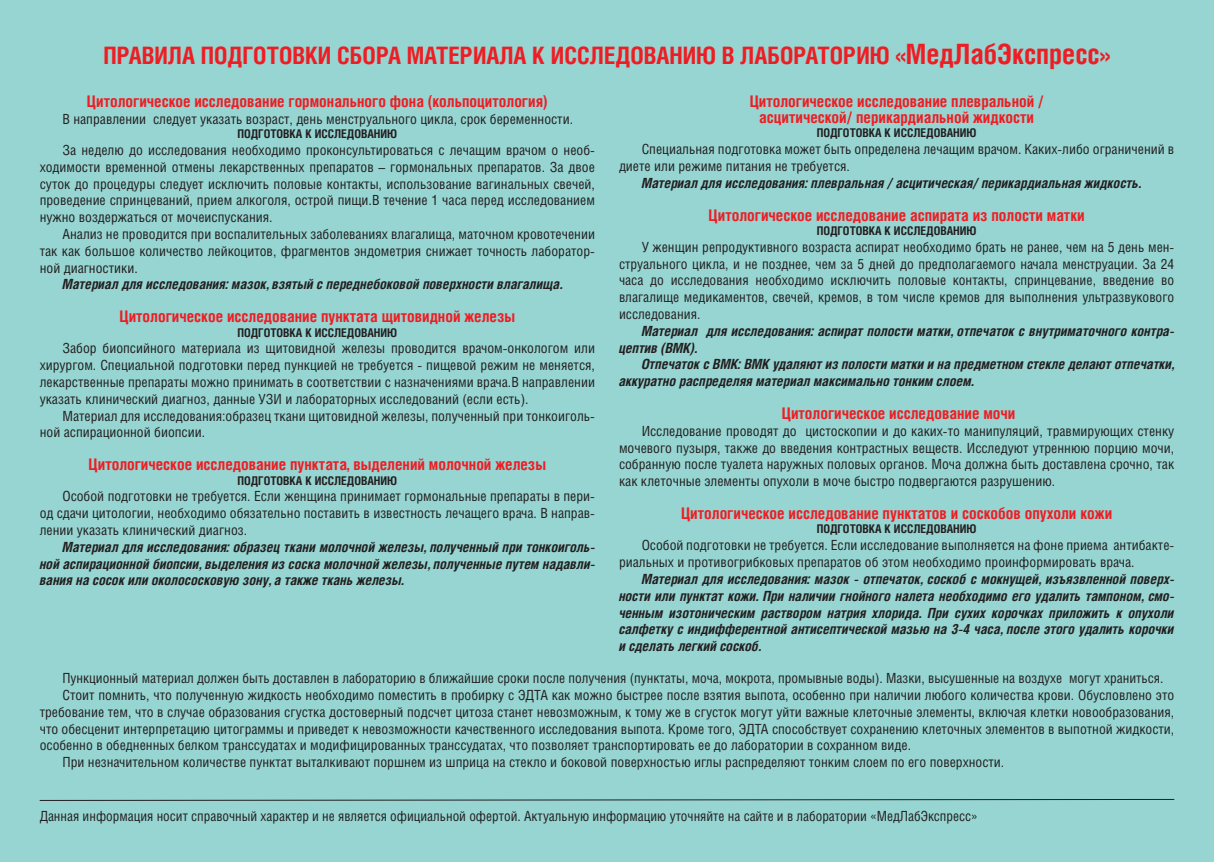
<style>
.page{position:relative;width:1214px;height:862px;background:#fff}
.page>*{position:absolute;margin:0;border:0;box-sizing:border-box;transform-origin:0 0}
.t1{font:700 24px "Helios Cond";color:#ee1d23}
.Основной_красный{font:700 16px/16px "Helios Cond";color:#ee1d23;text-align:center}
.t2{font:14px/16.8px "Helios Cond";color:#231f20;text-align:justify}
.МАТЕРИАЛ{font:italic 700 14px/16.8px "Helios Cond";color:#231f20;text-align:justify}
.подзаголовок{font:700 12px "Helios Cond";color:#231f20}
.Основной_красный-2{font:700 12px "Helios Cond";color:#231f20}
.s1{font-size:28px}
</style>
<div class="page">
<div style="left:0;top:0;width:1213px;height:862px;background:#96d5d2"></div>
<svg style="left:39px;top:799px;width:1136px;height:2px;background:#5b7978"></svg>
<p class="t1" style="left:104px;top:41px;width:1008px">ПРАВИЛА ПОДГОТОВКИ СБОРА МАТЕРИАЛА К ИССЛЕДОВАНИЮ В ЛАБОРАТОРИЮ <span class="s1">«МедЛабЭкспресс»</span></p>
<p class="Основной_красный" style="left:749px;top:93px;width:295px">Цитологическое исследование плевральной / асцитической/ перикардиальной жидкости</p>
<p class="подзаголовок" style="left:816px;top:126px;width:161px">ПОДГОТОВКА К ИССЛЕДОВАНИЮ</p>
<p class="t2" style="left:619px;top:140px;width:556px;text-indent:23px">Специальная подготовка может быть определена лечащим врачом. Каких-либо ограничений в диете или режиме питания не требуется.</p>
<p class="МАТЕРИАЛ" style="left:641px;top:174px;width:501px">Материал для исследования: плевральная / асцитическая/ перикардиальная жидкость.</p>
<p class="Основной_красный" style="left:708px;top:206px;width:377px">Цитологическое исследование аспирата из полости матки</p>
<p class="подзаголовок" style="left:816px;top:223px;width:161px">ПОДГОТОВКА К ИССЛЕДОВАНИЮ</p>
<p class="t2" style="left:619px;top:238px;width:556px;text-indent:23px">У женщин репродуктивного возраста аспират необходимо брать не ранее, чем на 5 день мен&shy;струального цикла, и не позднее, чем за 5 дней до предполагаемого начала менструации. За 24 часа до исследования необходимо исключить половые контакты, спринцевание, введение во влагалище медикаментов, свечей, кремов, в том числе кремов для выполнения ультразвукового исследования.</p>
<p class="МАТЕРИАЛ" style="left:619px;top:322px;width:556px;text-indent:23px">Материал для исследования: аспират полости матки, отпечаток с внутриматочного контра&shy;цептив (ВМК).</p>
<p class="МАТЕРИАЛ" style="left:619px;top:356px;width:556px;text-indent:23px">Отпечаток с ВМК: ВМК удаляют из полости матки и на предметном стекле делают отпечатки, аккуратно распределяя материал максимально тонким слоем.</p>
<p class="Основной_красный" style="left:781px;top:405px;width:235px">Цитологическое исследование мочи</p>
<p class="t2" style="left:619px;top:422px;width:556px;text-indent:23px">Исследование проводят до цистоскопии и до каких-то манипуляций, травмирующих стенку мочевого пузыря, также до введения контрастных веществ. Исследуют утреннюю порцию мочи, собранную после туалета наружных половых органов. Моча должна быть доставлена срочно, так как клеточные элементы опухоли в моче быстро подвергаются разрушению.</p>
<p class="Основной_красный" style="left:681px;top:505px;width:432px">Цитологическое исследование пунктатов и соскобов опухоли кожи</p>
<p class="подзаголовок" style="left:816px;top:522px;width:161px">ПОДГОТОВКА К ИССЛЕДОВАНИЮ</p>
<p class="t2" style="left:619px;top:536px;width:556px;text-indent:23px">Особой подготовки не требуется. Если исследование выполняется на фоне приема антибакте&shy;риальных и противогрибковых препаратов об этом необходимо проинформировать врача.</p>
<p class="МАТЕРИАЛ" style="left:619px;top:570px;width:556px;text-indent:23px">Материал для исследования: мазок - отпечаток, соскоб с мокнущей, изъязвленной поверх&shy;ности или пунктат кожи. При наличии гнойного налета необходимо его удалить тампоном, смо&shy;ченным изотоническим раствором натрия хлорида. При сухих корочках приложить к опухоли салфетку с индифферентной антисептической мазью на 3-4 часа, после этого удалить корочки и сделать легкий соскоб.</p>
<p class="t2" style="left:62px;top:669px;width:1102px">Пункционный материал должен быть доставлен в лабораторию в ближайшие сроки после получения (пунктаты, моча, мокрота, промывные воды). Мазки, высушенные на воздухе могут храниться.</p>
<p class="t2" style="left:40px;top:686px;width:1135px;text-indent:23px">Стоит помнить, что полученную жидкость необходимо поместить в пробирку с ЭДТА как можно быстрее после взятия выпота, особенно при наличии любого количества крови. Обусловлено это требование тем, что в случае образования сгустка достоверный подсчет цитоза станет невозможным, к тому же в сгусток могут уйти важные клеточные элементы, включая клетки новообразования, что обесценит интерпретацию цитограммы и приведет к невозможности качественного исследования выпота. Кроме того, ЭДТА способствует сохранению клеточных элементов в выпотной жидкости, особенно в обедненных белком транссудатах и модифицированных транссудатах, что позволяет транспортировать ее до лаборатории в сохранном виде.</p>
<p class="t2" style="left:62px;top:753px;width:943px">При незначительном количестве пунктат выталкивают поршнем из шприца на стекло и боковой поверхностью иглы распределяют тонким слоем по его поверхности.</p>
<p class="Основной_красный" style="left:87px;top:93px;width:462px">Цитологическое исследование гормонального фона (кольпоцитология)</p>
<p class="t2" style="left:62px;top:110px;width:512px">В направлении следует указать возраст, день менструального цикла, срок беременности.</p>
<p class="подзаголовок" style="left:237px;top:127px;width:161px">ПОДГОТОВКА К ИССЛЕДОВАНИЮ</p>
<p class="t2" style="left:40px;top:141px;width:556px;text-indent:23px">За неделю до исследования необходимо проконсультироваться с лечащим врачом о необ&shy;ходимости временной отмены лекарственных препаратов – гормональных препаратов. За двое суток до процедуры следует исключить половые контакты, использование вагинальных свечей, проведение спринцеваний, прием алкоголя, острой пищи.В течение 1 часа перед исследованием нужно воздержаться от мочеиспускания.</p>
<p class="t2" style="left:40px;top:225px;width:556px;text-indent:23px">Анализ не проводится при воспалительных заболеваниях влагалища, маточном кровотечении так как большое количество лейкоцитов, фрагментов эндометрия снижает точность лаборатор&shy;ной диагностики.</p>
<p class="МАТЕРИАЛ" style="left:62px;top:276px;width:501px">Материал для исследования: мазок, взятый с переднебоковой поверхности влагалища.</p>
<p class="Основной_красный" style="left:119px;top:308px;width:397px">Цитологическое исследование пунктата щитовидной железы</p>
<p class="подзаголовок" style="left:237px;top:325px;width:161px">ПОДГОТОВКА К ИССЛЕДОВАНИЮ</p>
<p class="t2" style="left:40px;top:340px;width:556px;text-indent:23px">Забор биопсийного материала из щитовидной железы проводится врачом-онкологом или хирургом. Специальной подготовки перед пункцией не требуется - пищевой режим не меняется, лекарственные препараты можно принимать в соответствии с назначениями врача.В направлении указать клинический диагноз, данные УЗИ и лабораторных исследований (если есть).</p>
<p class="t2" style="left:40px;top:407px;width:556px;text-indent:23px">Материал для исследования:образец ткани щитовидной железы, полученный при тонкоиголь&shy;ной аспирационной биопсии.</p>
<p class="Основной_красный" style="left:89px;top:456px;width:459px">Цитологическое исследование пунктата, выделений молочной железы</p>
<p class="Основной_красный-2" style="left:237px;top:473px;width:161px">ПОДГОТОВКА К ИССЛЕДОВАНИЮ</p>
<p class="t2" style="left:40px;top:488px;width:556px;text-indent:23px">Особой подготовки не требуется. Если женщина принимает гормональные препараты в пери&shy;од сдачи цитологии, необходимо обязательно поставить в известность лечащего врача. В направ&shy;лении указать клинический диагноз.</p>
<p class="МАТЕРИАЛ" style="left:40px;top:538px;width:556px;text-indent:23px">Материал для исследования: образец ткани молочной железы, полученный при тонкоиголь&shy;ной аспирационной биопсии, выделения из соска молочной железы, полученные путем надавли&shy;вания на сосок или околососковую зону, а также ткань железы.</p>
<p class="t2" style="left:40px;top:807px;width:939px">Данная информация носит справочный характер и не является официальной офертой. Актуальную информацию уточняйте на сайте и в лаборатории «МедЛабЭкспресс»</p>
</div>
